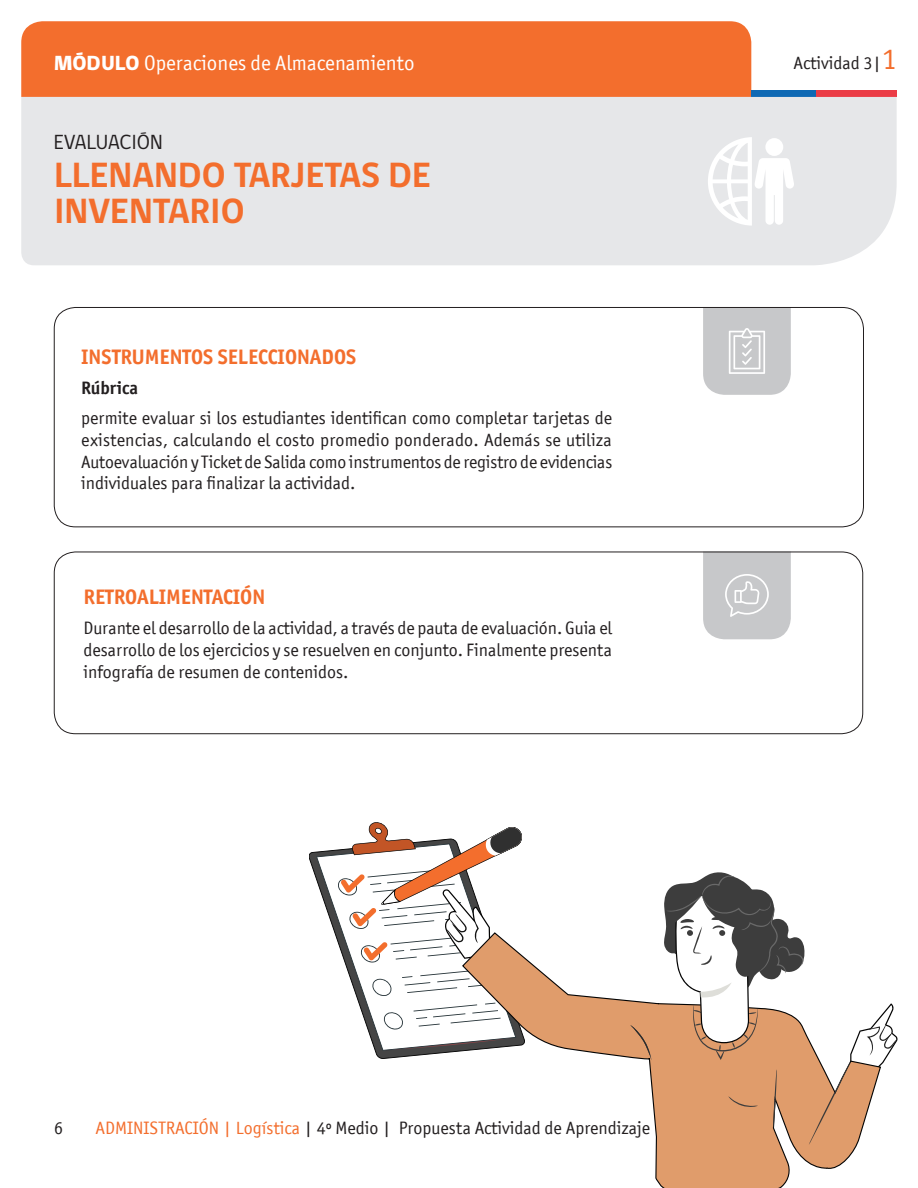
<style>
.page{position:relative;width:918px;height:1188px;background:#fff}
.page>*{position:absolute;margin:0;border:0;box-sizing:border-box;transform-origin:0 0}
.t1{font:700 36px/36px "gob CL";color:#f36e2d}
.t2{font:700 21px "Officina San ITC";color:#f36e2d}
.t3{font:21px "Officina San ITC";color:#fff}
.t4{font:21px "gob CL";color:#231f20}
.t5{font:18px/21.6px "Officina San ITC";color:#231f20;text-align:justify}
.t6{font:700 18px "Officina San ITC";color:#231f20}
.s1{font-family:"gob CL";font-weight:800}
.s2{font-size:30px;color:#f36e2d}
.s3{color:#f36e2d}
</style>
<div class="page">
<div style="left:21px;top:21px;width:730px;height:76px;background:#f36e2d"></div>
<div style="left:751px;top:90px;width:65px;height:7px;background:#0f69b4"></div>
<div style="left:816px;top:90px;width:81px;height:7px;background:#eb3c46"></div>
<div style="left:21px;top:97px;width:876px;height:168px;background:#e6e7e9"></div>
<svg style="left:703px;top:309px;width:88px;height:86px;background:#cccdcf"></svg>
<svg style="left:703px;top:554px;width:88px;height:85px;background:#cbccce"></svg>
<div style="left:54px;top:552px;width:809px;height:182px;border:1px solid #231f20;border-radius:21px"></div>
<div style="left:54px;top:307px;width:810px;height:220px;border:1px solid #231f20;border-radius:21px"></div>
<svg style="left:708px;top:137px;width:86px;height:89px"></svg>
<svg style="left:310px;top:851px;width:151px;height:208px"></svg>
<svg style="left:461px;top:956px;width:396px;height:232px"></svg>
<svg style="left:630px;top:1025px;width:21px;height:35px"></svg>
<svg style="left:664px;top:872px;width:234px;height:273px"></svg>
<svg style="left:316px;top:822px;width:207px;height:229px"></svg>
<p class="t3" style="left:54px;top:51px;width:362px"><span class="s1">MÓDULO</span> Operaciones de Almacenamiento</p>
<p class="t5" style="left:794px;top:52px;width:105px">Actividad 3|<span class="s2">1</span></p>
<p class="t4" style="left:54px;top:128px;width:110px">EVALUACIÓN</p>
<p class="t1" style="left:54px;top:158px;width:378px">LLENANDO TARJETAS DE<br>INVENTARIO</p>
<p class="t2" style="left:81px;top:344px;width:277px">INSTRUMENTOS SELECCIONADOS</p>
<p class="t6" style="left:81px;top:377px;width:59px">Rúbrica</p>
<p class="t5" style="left:81px;top:407px;width:533px">permite evaluar si los estudiantes identifican como completar tarjetas de existencias, calculando el costo promedio ponderado. Además se utiliza Autoevaluación y Ticket de Salida como instrumentos de registro de evidencias individuales para finalizar la actividad.</p>
<p class="t2" style="left:83px;top:584px;width:183px">RETROALIMENTACIÓN</p>
<p class="t5" style="left:83px;top:617px;width:530px">Durante el desarrollo de la actividad, a través de pauta de evaluación. Guia el desarrollo de los ejercicios y se resuelven en conjunto. Finalmente presenta infografía de resumen de contenidos.</p>
<p class="t5" style="left:54px;top:1117px;width:10px">6</p>
<p class="t5" style="left:95px;top:1117px;width:556px"><span class="s3">ADMINISTRACIÓN | Logística</span> | 4º Medio | Propuesta Actividad de Aprendizaje</p>
</div>
